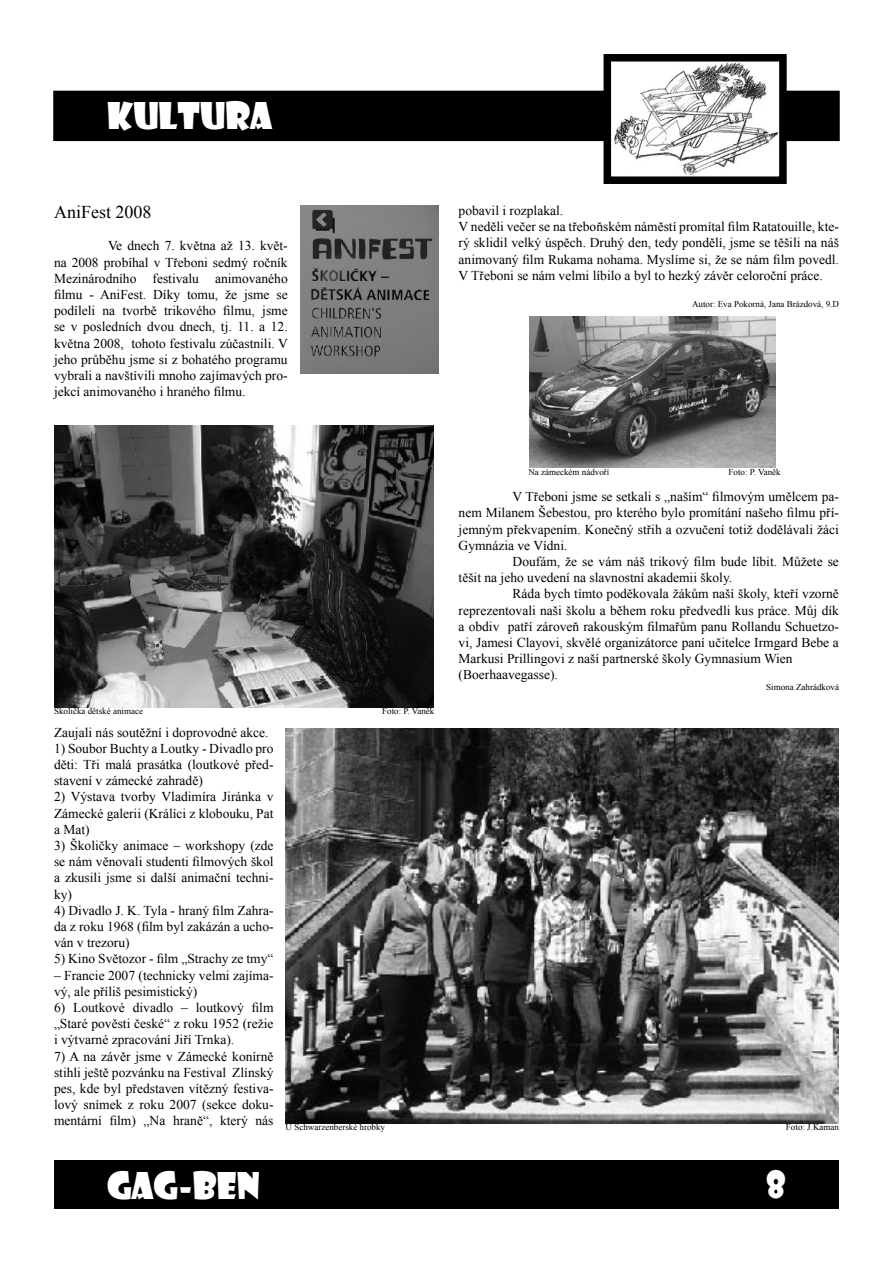
<style>
.page{position:relative;width:893px;height:1263px;background:#fff}
.page>*{position:absolute;margin:0;border:0;box-sizing:border-box;transform-origin:0 0}
.t1{font:36px "Showcard Gothic";color:#fff}
.t2{font:18px "Times New Roman";color:#000}
.t3{font:13.5px/16.2px "Times New Roman";color:#000;text-align:justify}
.t4{font:9px "Times New Roman";color:#000}
</style>
<div class="page">
<div style="left:54px;top:91px;width:785px;height:49px;background:#000"></div>
<div style="left:53px;top:91px;width:787px;height:50px;border:2px solid #000"></div>
<div style="left:54px;top:1160px;width:785px;height:49px;background:#000"></div>
<img style="left:613px;top:63px;width:165px;height:112px">
<div style="left:604px;top:54px;width:183px;height:130px;border:8px solid #000"></div>
<img style="left:286px;top:729px;width:553px;height:395px">
<img style="left:54px;top:425px;width:380px;height:283px">
<img style="left:300px;top:206px;width:139px;height:168px">
<img style="left:529px;top:316px;width:246px;height:152px">
<h1 class="t1" style="left:107px;top:91px;width:167px">KULTURA</h1>
<h2 class="t2" style="left:54px;top:200px;width:99px">AniFest 2008</h2>
<p class="t3" style="left:54px;top:238px;width:235px;text-indent:54px">Ve dnech 7. května až 13. květ&shy;na 2008 probíhal v Třeboni sedmý ročník Mezinárodního festivalu animovaného filmu - AniFest. Díky tomu, že jsme se podíleli na tvorbě trikového filmu, jsme se v posledních dvou dnech, tj. 11. a 12. května 2008, tohoto festivalu zúčastnili. V jeho průběhu jsme si z bohatého programu vybrali a navštívili mnoho zajímavých pro&shy;jekcí animovaného i hraného filmu.</p>
<p class="t3" style="left:459px;top:202px;width:382px;text-align:left">pobavil i rozplakal.<br>V neděli večer se na třeboňském náměstí promítal film Ratatouille, kte&shy;rý sklidil velký úspěch. Druhý den, tedy pondělí, jsme se těšili na náš animovaný film Rukama nohama. Myslíme si, že se nám film povedl.<br>V Třeboni se nám velmi líbilo a byl to hezký závěr celoroční práce.</p>
<p class="t4" style="left:692px;top:298px;width:148px">Autor: Eva Pokorná, Jana Brázdová, 9.D</p>
<p class="t4" style="left:54px;top:705px;width:90px">Školička dětské animace</p>
<p class="t4" style="left:382px;top:705px;width:54px">Foto: P. Vaněk</p>
<p class="t4" style="left:528px;top:466px;width:82px">Na zámeckém nádvoří</p>
<p class="t4" style="left:729px;top:466px;width:54px">Foto: P. Vaněk</p>
<p class="t3" style="left:513px;top:488px;width:328px">V Třeboni jsme se setkali s „naším“ filmovým umělcem pa-</p>
<p class="t3" style="left:459px;top:504px;width:382px">nem Milanem Šebestou, pro kterého bylo promítání našeho filmu pří-</p>
<p class="t3" style="left:459px;top:521px;width:382px">jemným překvapením. Konečný střih a ozvučení totiž dodělávali žáci</p>
<p class="t3" style="left:459px;top:537px;width:110px">Gymnázia ve Vídni.</p>
<p class="t3" style="left:513px;top:553px;width:328px">Doufám, že se vám náš trikový film bude líbit. Můžete se</p>
<p class="t3" style="left:459px;top:569px;width:275px">těšit na jeho uvedení na slavnostní akademii školy.</p>
<p class="t3" style="left:513px;top:585px;width:328px">Ráda bych tímto poděkovala žákům naší školy, kteří vzorně</p>
<p class="t3" style="left:459px;top:602px;width:382px">reprezentovali naši školu a během roku předvedli kus práce. Můj dík</p>
<p class="t3" style="left:459px;top:618px;width:382px">a obdiv patří zároveň rakouským filmařům panu Rollandu Schuetzo-</p>
<p class="t3" style="left:459px;top:634px;width:382px">vi, Jamesi Clayovi, skvělé organizátorce paní učitelce Irmgard Bebe a</p>
<p class="t3" style="left:459px;top:650px;width:336px">Markusi Prillingovi z naší partnerské školy Gymnasium Wien</p>
<p class="t3" style="left:459px;top:666px;width:101px">(Boerhaavegasse).</p>
<p class="t4" style="left:766px;top:681px;width:74px">Simona Zahrádková</p>
<p class="t3" style="left:54px;top:724px;width:216px">Zaujali nás soutěžní i doprovodné akce.</p>
<p class="t3" style="left:54px;top:740px;width:221px">1) Soubor Buchty a Loutky - Divadlo pro děti: Tři malá prasátka (loutkové před&shy;stavení v zámecké zahradě)</p>
<p class="t3" style="left:54px;top:788px;width:221px">2) Výstava tvorby Vladimíra Jiránka v Zámecké galerii (Králíci z klobouku, Pat a Mat)</p>
<p class="t3" style="left:54px;top:837px;width:221px">3) Školičky animace – workshopy (zde se nám věnovali studenti filmových škol a zkusili jsme si další animační techni&shy;ky)</p>
<p class="t3" style="left:54px;top:902px;width:221px">4) Divadlo J. K. Tyla - hraný film Zahra&shy;da z roku 1968 (film byl zakázán a ucho&shy;ván v trezoru)</p>
<p class="t3" style="left:54px;top:950px;width:221px">5) Kino Světozor - film „Strachy ze tmy“</p>
<p class="t3" style="left:54px;top:967px;width:221px">– Francie 2007 (technicky velmi zajíma&shy;vý, ale příliš pesimistický)</p>
<p class="t3" style="left:54px;top:999px;width:221px">6) Loutkové divadlo – loutkový film „Staré pověsti české“ z roku 1952 (režie i výtvarné zpracování Jiří Trnka).</p>
<p class="t3" style="left:54px;top:1048px;width:221px">7) A na závěr jsme v Zámecké konírně stihli ještě pozvánku na Festival Zlínský pes, kde byl představen vítězný festiva&shy;lový snímek z roku 2007 (sekce doku&shy;mentární film) „Na hraně“, který nás</p>
<p class="t4" style="left:286px;top:1121px;width:101px">U Schwarzenberské hrobky</p>
<p class="t4" style="left:786px;top:1121px;width:55px">Foto: J.Kaman</p>
<h1 class="t1" style="left:107px;top:1161px;width:154px">GAG-BEN</h1>
<h1 class="t1" style="left:766px;top:1161px;width:21px">8</h1>
</div>
